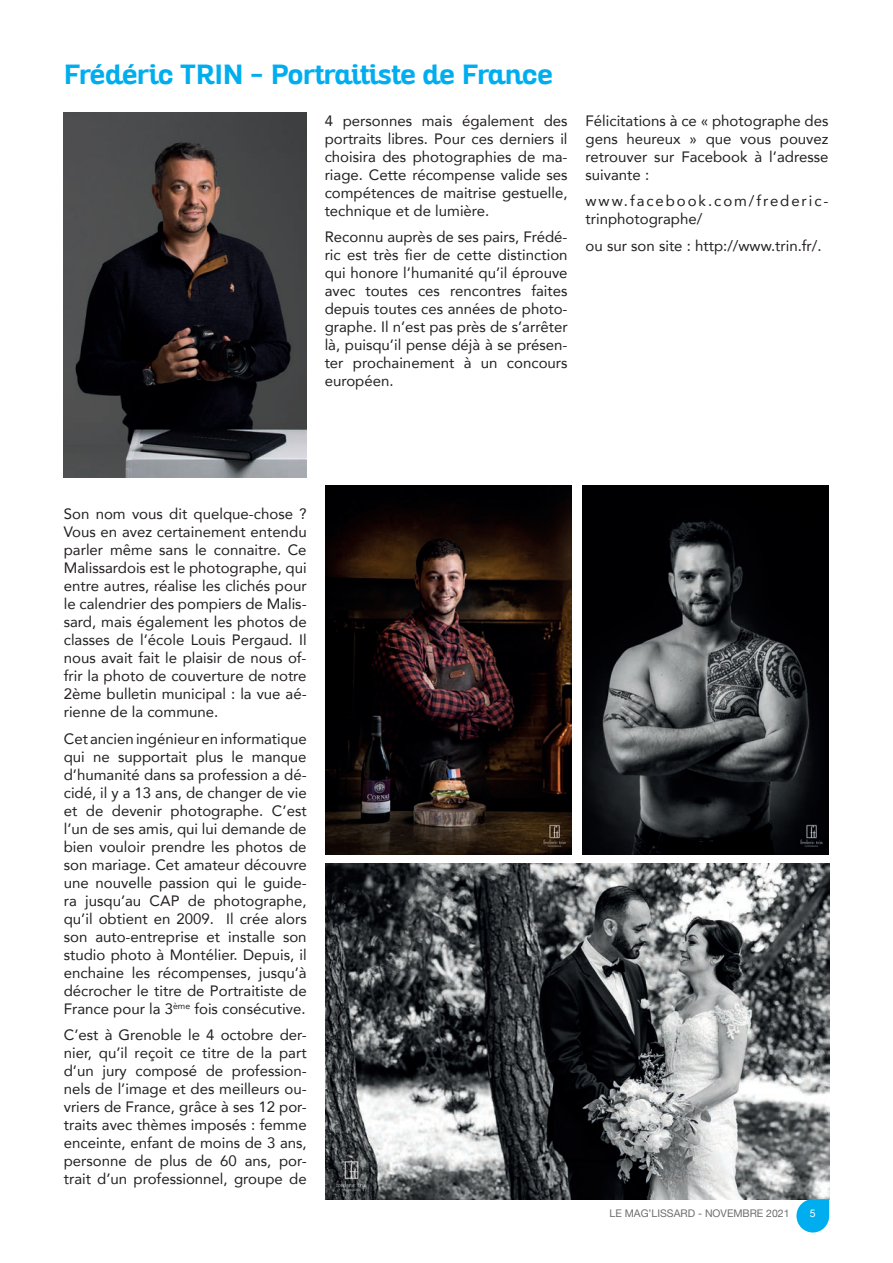
<style>
.page{position:relative;width:893px;height:1263px;background:#fff}
.page>*{position:absolute;margin:0;border:0;box-sizing:border-box;transform-origin:0 0}
.t1{font:700 27px "Altair";color:#00aeef}
.t2{font:15px/18px "Avenir";color:#231f20;text-align:justify}
.t3{font:15px/18px "Avenir";letter-spacing:.13em;color:#231f20}
.t4{font:10.5px "Helvetica Neue";color:#6c6d70}
.t5{font:10.5px "Helvetica Neue";color:#fff}
</style>
<div class="page">
<img style="left:63px;top:112px;width:244px;height:366px">
<img style="left:325px;top:863px;width:504px;height:336px">
<img style="left:325px;top:485px;width:246px;height:369px">
<img style="left:583px;top:485px;width:246px;height:369px">
<svg style="left:796px;top:1199px;width:33px;height:33px"></svg>
<h1 class="t1" style="left:64px;top:57px;width:491px">Frédéric TRIN - Portraitiste de France</h1>
<p class="t2" style="left:325px;top:111px;width:244px">4 personnes mais également des portraits libres. Pour ces derniers il choisira des photographies de ma&shy;riage. Cette récompense valide ses compétences de maitrise gestuelle, technique et de lumière.</p>
<p class="t2" style="left:325px;top:227px;width:244px">Reconnu auprès de ses pairs, Frédé&shy;ric est très fier de cette distinction qui honore l’humanité qu’il éprouve avec toutes ces rencontres faites depuis toutes ces années de photo&shy;graphe. Il n’est pas près de s’arrêter là, puisqu’il pense déjà à se présen&shy;ter prochainement à un concours européen.</p>
<p class="t2" style="left:586px;top:111px;width:244px">Félicitations à ce « photographe des gens heureux » que vous pouvez retrouver sur Facebook à l’adresse suivante :</p>
<p class="t3" style="left:586px;top:191px;width:244px">www.facebook.com/frederic&shy;trinphotographe/</p>
<p class="t2" style="left:586px;top:236px;width:237px">ou sur son site : http://www.trin.fr/.</p>
<p class="t2" style="left:64px;top:505px;width:244px">Son nom vous dit quelque-chose ?<br>Vous en avez certainement entendu parler même sans le connaitre. Ce Malissardois est le photographe, qui entre autres, réalise les clichés pour le calendrier des pompiers de Malis&shy;sard, mais également les photos de classes de l’école Louis Pergaud. Il nous avait fait le plaisir de nous of&shy;frir la photo de couverture de notre 2ème bulletin municipal : la vue aé&shy;rienne de la commune.</p>
<p class="t2" style="left:64px;top:729px;width:244px">Cet ancien ingénieur en informatique qui ne supportait plus le manque d’humanité dans sa profession a dé&shy;cidé, il y a 13 ans, de changer de vie et de devenir photographe. C’est l’un de ses amis, qui lui demande de bien vouloir prendre les photos de son mariage. Cet amateur découvre une nouvelle passion qui le guide&shy;ra jusqu’au CAP de photographe, qu’il obtient en 2009. Il crée alors son auto-entreprise et installe son studio photo à Montélier. Depuis, il enchaine les récompenses, jusqu’à décrocher le titre de Portraitiste de France pour la 3<sup>ème</sup> fois consécutive.</p>
<p class="t2" style="left:64px;top:1026px;width:244px">C’est à Grenoble le 4 octobre der&shy;nier, qu’il reçoit ce titre de la part d’un jury composé de profession&shy;nels de l’image et des meilleurs ou&shy;vriers de France, grâce à ses 12 por&shy;traits avec thèmes imposés : femme enceinte, enfant de moins de 3 ans, personne de plus de 60 ans, por&shy;trait d’un professionnel, groupe de</p>
<p class="t4" style="left:609px;top:1205px;width:182px">LE MAG’LISSARD - NOVEMBRE 2021</p>
<p class="t5" style="left:810px;top:1206px;width:7px">5</p>
</div>
